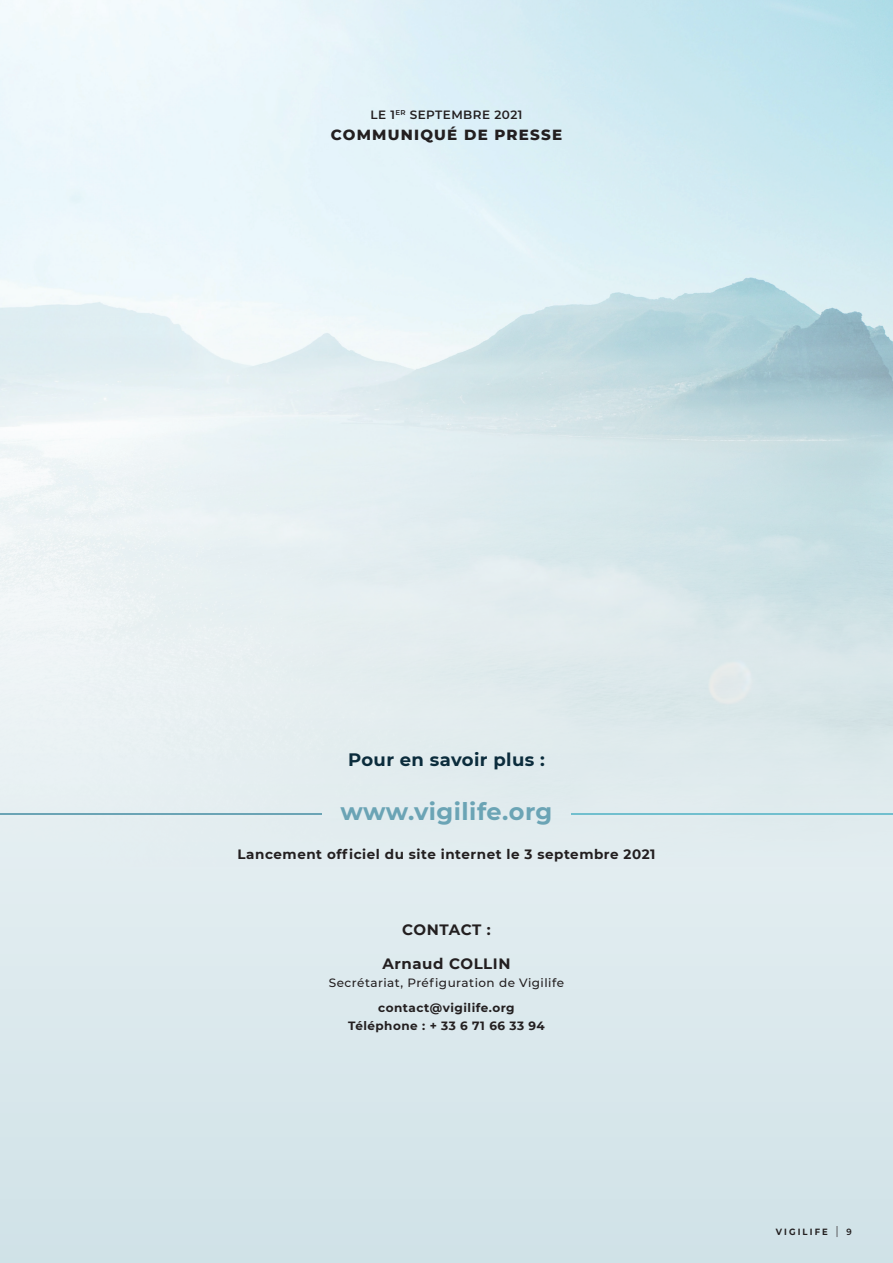
<style>
.page{position:relative;width:893px;height:1263px;background:#fff}
.page>*{position:absolute;margin:0;border:0;box-sizing:border-box;transform-origin:0 0}
.t1{font:700 24px "Montserrat";letter-spacing:.02em;color:#6ba4b5}
.t2{font:700 18px "Montserrat";letter-spacing:.02em;color:#0b2c3c}
.t3{font:700 15px "Montserrat";letter-spacing:.04em;color:#231f20}
.t4{font:800 15px "Montserrat";letter-spacing:.08em;color:#231f20}
.t5{font:700 13.5px "Montserrat";letter-spacing:.04em;color:#231f20}
.t6{font:700 12px/17.4px "Montserrat";letter-spacing:.04em;color:#231f20;text-align:center}
.t7{font:500 12px "Montserrat";letter-spacing:.04em;color:#231f20}
.t8{font:600 12px "Montserrat";letter-spacing:.04em;color:#231f20}
.t9{font:700 9px "Montserrat";letter-spacing:.25em;color:#231f20;scale:.94 1}
.t10{font:600 9px "Montserrat";color:#231f20;scale:.94 1}
</style>
<div class="page">
<div style="left:0;top:255px;width:893px;height:1008px;background:#d9e8ec"></div>
<img style="left:0;top:0;width:893px;height:842px">
<hr style="left:0;top:813px;width:321px;height:2px;background:#6ba4b5">
<hr style="left:572px;top:813px;width:321px;height:2px;background:#71bfce">
<p class="t8" style="left:371px;top:107px;width:153px">LE 1<sup>ER</sup> SEPTEMBRE 2021</p>
<p class="t4" style="left:331px;top:124px;width:233px">COMMUNIQUÉ DE PRESSE</p>
<h2 class="t2" style="left:348px;top:747px;width:198px">Pour en savoir plus :</h2>
<h1 class="t1" style="left:341px;top:794px;width:213px">www.vigilife.org</h1>
<p class="t5" style="left:237px;top:844px;width:419px">Lancement officiel du site internet le 3 septembre 2021</p>
<p class="t3" style="left:402px;top:919px;width:90px">CONTACT :</p>
<p class="t3" style="left:382px;top:953px;width:130px">Arnaud COLLIN</p>
<p class="t7" style="left:329px;top:974px;width:237px">Secrétariat, Préfiguration de Vigilife</p>
<p class="t6" style="left:348px;top:999px;width:198px">contact@vigilife.org<br>Téléphone : + 33 6 71 66 33 94</p>
<p class="t9" style="left:776px;top:1225px;width:57px">VIGILIFE</p>
<p class="t10" style="left:846px;top:1225px;width:7px">9</p>
</div>
